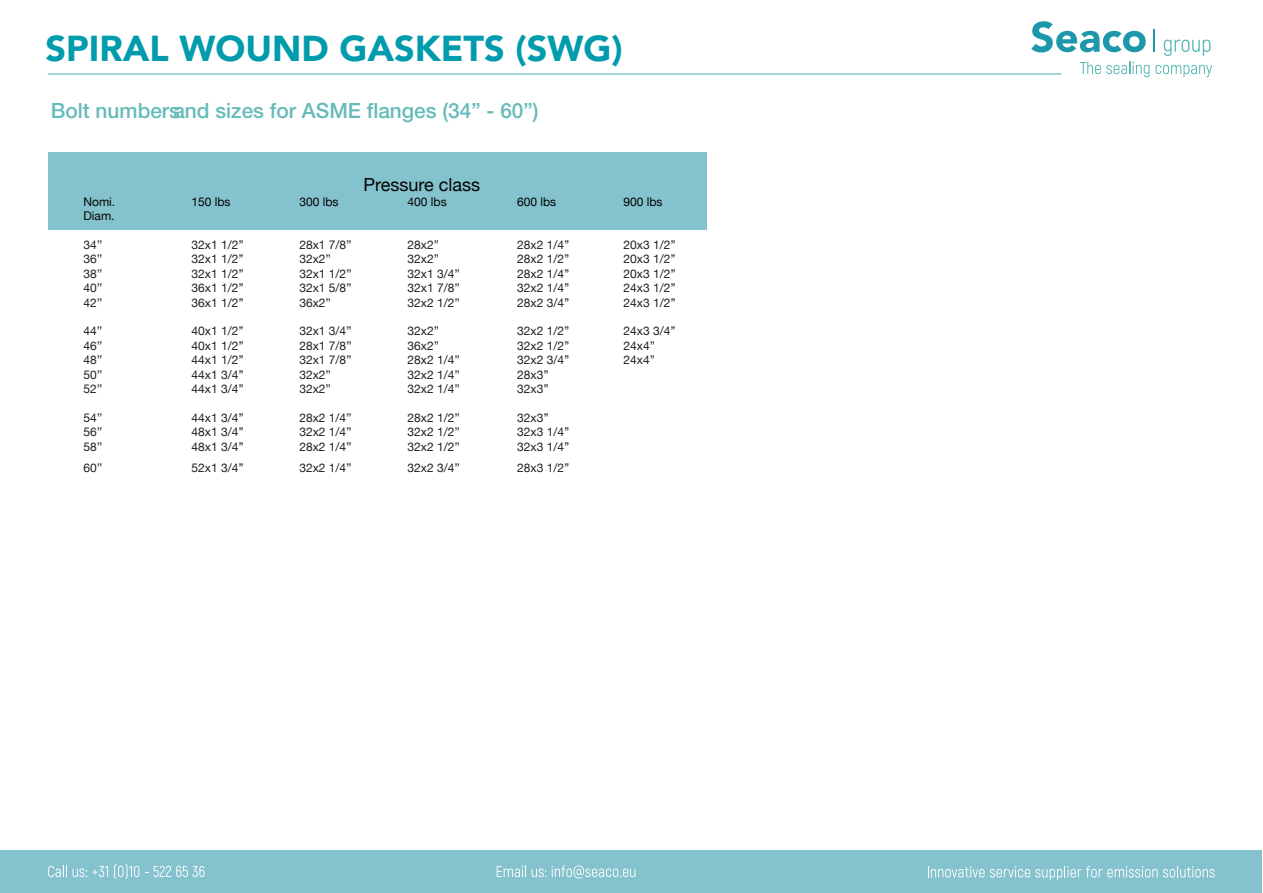
<style>
.page{position:relative;width:1263px;height:893px;background:#fff}
.page>*{position:absolute;margin:0;border:0;box-sizing:border-box;transform-origin:0 0}
.t1{font:900 36px "Avenir";color:#009bac}
.t2{font:500 21px "Helvetica Neue";color:#66bbb9}
.t3{font:18px "Helvetica Neue";color:#040503}
.t4{font:12px "Helvetica Neue";color:#211e1e}
.t5{font:12px "Helvetica Neue";color:#040503}
</style>
<div class="page">
<div style="left:0;top:850px;width:1262px;height:42px;background:#84c2cd"></div>
<hr style="left:48px;top:73px;width:1013px;height:2px;background:#66bbb9">
<svg style="left:48px;top:866px;width:19px;height:11px"></svg>
<svg style="left:73px;top:866px;width:35px;height:11px"></svg>
<svg style="left:114px;top:864px;width:25px;height:15px"></svg>
<svg style="left:145px;top:866px;width:60px;height:11px"></svg>
<svg style="left:497px;top:866px;width:29px;height:11px"></svg>
<svg style="left:532px;top:865px;width:103px;height:13px"></svg>
<svg style="left:1031px;top:21px;width:115px;height:31px"></svg>
<svg style="left:1164px;top:40px;width:46px;height:16px"></svg>
<hr style="left:1153px;top:29px;width:2px;height:23px;background:#1d97aa">
<svg style="left:1080px;top:62px;width:69px;height:15px"></svg>
<svg style="left:1155px;top:65px;width:57px;height:12px"></svg>
<svg style="left:928px;top:866px;width:287px;height:14px"></svg>
<div style="left:48px;top:153px;width:659px;height:77px;background:#84c2cd"></div>
<h1 class="t1" style="left:45px;top:18px;width:579px">SPIRAL WOUND GASKETS (SWG)</h1>
<h2 class="t2" style="left:51px;top:98px;width:489px">Bolt numbersand sizes for ASME flanges (34” - 60”)</h2>
<h3 class="t3" style="left:363px;top:172px;width:118px">Pressure class</h3>
<p class="t5" style="left:83px;top:193px;width:33px">Nomi.</p>
<p class="t5" style="left:191px;top:193px;width:41px">150 lbs</p>
<p class="t5" style="left:299px;top:193px;width:41px">300 lbs</p>
<p class="t5" style="left:407px;top:193px;width:41px">400 lbs</p>
<p class="t5" style="left:517px;top:193px;width:41px">600 lbs</p>
<p class="t5" style="left:623px;top:193px;width:41px">900 lbs</p>
<p class="t5" style="left:83px;top:207px;width:33px">Diam.</p>
<p class="t4" style="left:83px;top:236px;width:20px">34’’</p>
<p class="t4" style="left:191px;top:236px;width:54px">32x1 1/2’’</p>
<p class="t4" style="left:299px;top:236px;width:54px">28x1 7/8’’</p>
<p class="t4" style="left:407px;top:236px;width:33px">28x2’’</p>
<p class="t4" style="left:517px;top:236px;width:54px">28x2 1/4’’</p>
<p class="t4" style="left:623px;top:236px;width:54px">20x3 1/2’’</p>
<p class="t4" style="left:83px;top:250px;width:20px">36’’</p>
<p class="t4" style="left:191px;top:250px;width:54px">32x1 1/2’’</p>
<p class="t4" style="left:299px;top:250px;width:33px">32x2’’</p>
<p class="t4" style="left:407px;top:250px;width:33px">32x2’’</p>
<p class="t4" style="left:517px;top:250px;width:54px">28x2 1/2’’</p>
<p class="t4" style="left:623px;top:250px;width:54px">20x3 1/2’’</p>
<p class="t4" style="left:83px;top:265px;width:20px">38’’</p>
<p class="t4" style="left:191px;top:265px;width:54px">32x1 1/2’’</p>
<p class="t4" style="left:299px;top:265px;width:54px">32x1 1/2’’</p>
<p class="t4" style="left:407px;top:265px;width:54px">32x1 3/4’’</p>
<p class="t4" style="left:517px;top:265px;width:54px">28x2 1/4’’</p>
<p class="t4" style="left:623px;top:265px;width:54px">20x3 1/2’’</p>
<p class="t4" style="left:83px;top:279px;width:20px">40’’</p>
<p class="t4" style="left:191px;top:279px;width:54px">36x1 1/2’’</p>
<p class="t4" style="left:299px;top:279px;width:54px">32x1 5/8’’</p>
<p class="t4" style="left:407px;top:279px;width:54px">32x1 7/8’’</p>
<p class="t4" style="left:517px;top:279px;width:54px">32x2 1/4’’</p>
<p class="t4" style="left:623px;top:279px;width:54px">24x3 1/2’’</p>
<p class="t4" style="left:83px;top:294px;width:20px">42’’</p>
<p class="t4" style="left:191px;top:294px;width:54px">36x1 1/2’’</p>
<p class="t4" style="left:299px;top:294px;width:33px">36x2’’</p>
<p class="t4" style="left:407px;top:294px;width:54px">32x2 1/2’’</p>
<p class="t4" style="left:517px;top:294px;width:54px">28x2 3/4’’</p>
<p class="t4" style="left:623px;top:294px;width:54px">24x3 1/2’’</p>
<p class="t4" style="left:83px;top:322px;width:20px">44’’</p>
<p class="t4" style="left:191px;top:322px;width:54px">40x1 1/2’’</p>
<p class="t4" style="left:299px;top:322px;width:54px">32x1 3/4’’</p>
<p class="t4" style="left:407px;top:322px;width:33px">32x2’’</p>
<p class="t4" style="left:517px;top:322px;width:54px">32x2 1/2’’</p>
<p class="t4" style="left:623px;top:322px;width:54px">24x3 3/4’’</p>
<p class="t4" style="left:83px;top:337px;width:20px">46’’</p>
<p class="t4" style="left:191px;top:337px;width:54px">40x1 1/2’’</p>
<p class="t4" style="left:299px;top:337px;width:54px">28x1 7/8’’</p>
<p class="t4" style="left:407px;top:337px;width:33px">36x2’’</p>
<p class="t4" style="left:517px;top:337px;width:54px">32x2 1/2’’</p>
<p class="t4" style="left:623px;top:337px;width:33px">24x4’’</p>
<p class="t4" style="left:83px;top:351px;width:20px">48’’</p>
<p class="t4" style="left:191px;top:351px;width:54px">44x1 1/2’’</p>
<p class="t4" style="left:299px;top:351px;width:54px">32x1 7/8’’</p>
<p class="t4" style="left:407px;top:351px;width:54px">28x2 1/4’’</p>
<p class="t4" style="left:517px;top:351px;width:54px">32x2 3/4’’</p>
<p class="t4" style="left:623px;top:351px;width:33px">24x4’’</p>
<p class="t4" style="left:83px;top:366px;width:20px">50’’</p>
<p class="t4" style="left:191px;top:366px;width:54px">44x1 3/4’’</p>
<p class="t4" style="left:299px;top:366px;width:33px">32x2’’</p>
<p class="t4" style="left:407px;top:366px;width:54px">32x2 1/4’’</p>
<p class="t4" style="left:517px;top:366px;width:33px">28x3’’</p>
<p class="t4" style="left:83px;top:380px;width:20px">52’’</p>
<p class="t4" style="left:191px;top:380px;width:54px">44x1 3/4’’</p>
<p class="t4" style="left:299px;top:380px;width:33px">32x2’’</p>
<p class="t4" style="left:407px;top:380px;width:54px">32x2 1/4’’</p>
<p class="t4" style="left:517px;top:380px;width:33px">32x3’’</p>
<p class="t4" style="left:83px;top:409px;width:20px">54’’</p>
<p class="t4" style="left:191px;top:409px;width:54px">44x1 3/4’’</p>
<p class="t4" style="left:299px;top:409px;width:54px">28x2 1/4’’</p>
<p class="t4" style="left:407px;top:409px;width:54px">28x2 1/2’’</p>
<p class="t4" style="left:517px;top:409px;width:33px">32x3’’</p>
<p class="t4" style="left:83px;top:423px;width:20px">56’’</p>
<p class="t4" style="left:191px;top:423px;width:54px">48x1 3/4’’</p>
<p class="t4" style="left:299px;top:423px;width:54px">32x2 1/4’’</p>
<p class="t4" style="left:407px;top:423px;width:54px">32x2 1/2’’</p>
<p class="t4" style="left:517px;top:423px;width:54px">32x3 1/4’’</p>
<p class="t4" style="left:83px;top:438px;width:20px">58’’</p>
<p class="t4" style="left:191px;top:438px;width:54px">48x1 3/4’’</p>
<p class="t4" style="left:299px;top:438px;width:54px">28x2 1/4’’</p>
<p class="t4" style="left:407px;top:438px;width:54px">32x2 1/2’’</p>
<p class="t4" style="left:517px;top:438px;width:54px">32x3 1/4’’</p>
<p class="t4" style="left:83px;top:459px;width:20px">60’’</p>
<p class="t4" style="left:191px;top:459px;width:54px">52x1 3/4’’</p>
<p class="t4" style="left:299px;top:459px;width:54px">32x2 1/4’’</p>
<p class="t4" style="left:407px;top:459px;width:54px">32x2 3/4’’</p>
<p class="t4" style="left:517px;top:459px;width:54px">28x3 1/2’’</p>
</div>
